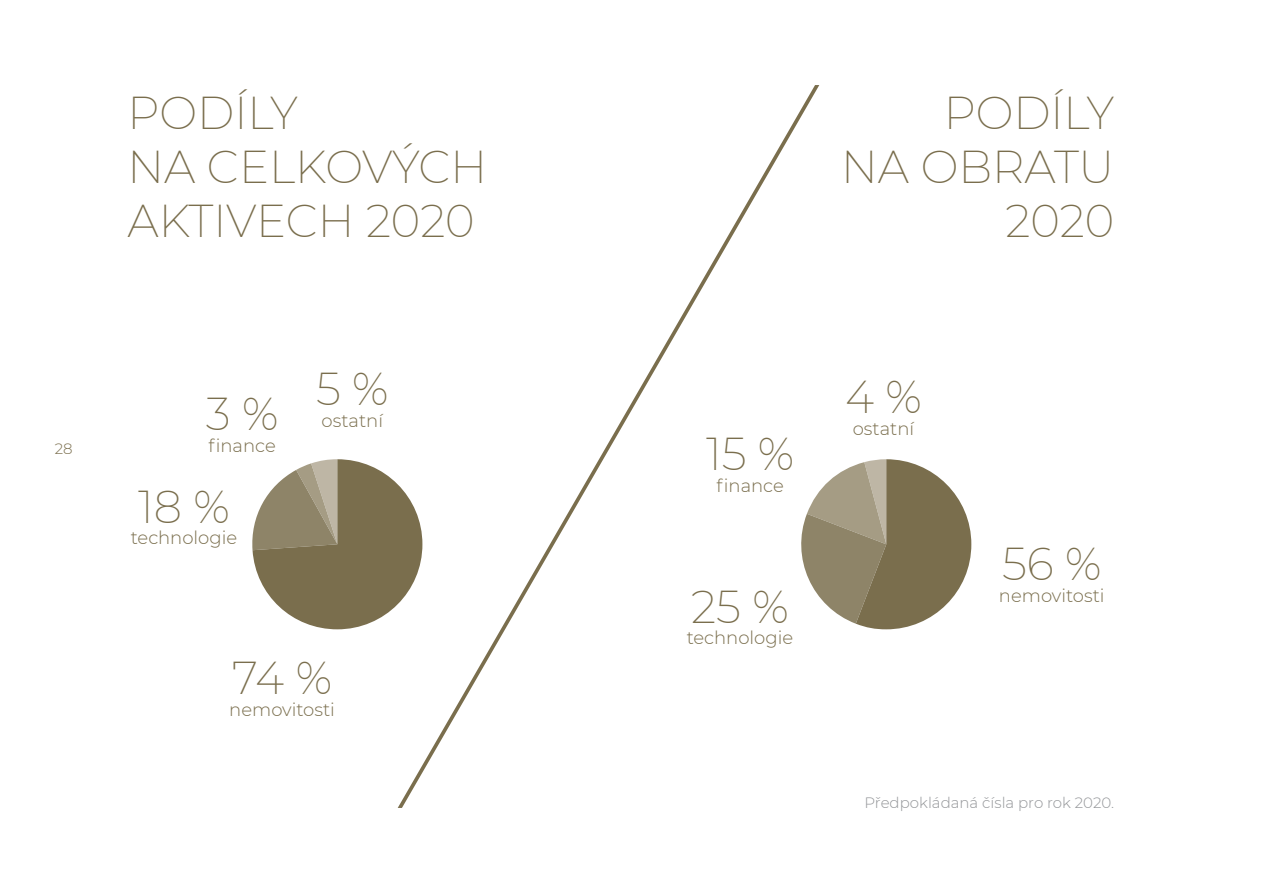
<style>
.page{position:relative;width:1263px;height:893px;background:#fff}
.page>*{position:absolute;margin:0;border:0;box-sizing:border-box;transform-origin:0 0}
.t1{font:200 45px/54px "Montserrat";color:#7a6e4d}
.t2{font:300 18px "Montserrat";color:#7a6e4d}
.t3{font:300 15px "Montserrat";color:#939598}
.t4{font:300 15px "Montserrat";color:#7a6e4d}
</style>
<div class="page">
<svg style="left:252px;top:459px;width:146px;height:170px"></svg>
<svg style="left:819px;top:459px;width:152px;height:170px"></svg>
<svg style="left:398px;top:85px;width:421px;height:723px"></svg>
<p class="t4" style="left:55px;top:438px;width:19px">28</p>
<h1 class="t1" style="left:128px;top:84px;width:361px">PODÍLY<br>NA CELKOVÝCH<br>AKTIVECH 2020</h1>
<h1 class="t1" style="left:841px;top:84px;width:274px;text-align:right">PODÍLY<br>NA OBRATU<br>2020</h1>
<h1 class="t1" style="left:206px;top:386px;width:74px">3 %</h1>
<p class="t2" style="left:208px;top:433px;width:69px">finance</p>
<h1 class="t1" style="left:138px;top:478px;width:93px">18 %</h1>
<p class="t2" style="left:131px;top:526px;width:108px">technologie</p>
<h1 class="t1" style="left:316px;top:361px;width:74px">5 %</h1>
<p class="t2" style="left:322px;top:408px;width:63px">ostatní</p>
<h1 class="t1" style="left:232px;top:650px;width:101px">74 %</h1>
<p class="t2" style="left:229px;top:697px;width:107px">nemovitosti</p>
<h1 class="t1" style="left:706px;top:426px;width:90px">15 %</h1>
<p class="t2" style="left:716px;top:473px;width:69px">finance</p>
<h1 class="t1" style="left:691px;top:578px;width:99px">25 %</h1>
<p class="t2" style="left:687px;top:626px;width:108px">technologie</p>
<h1 class="t1" style="left:845px;top:369px;width:78px">4 %</h1>
<p class="t2" style="left:853px;top:416px;width:63px">ostatní</p>
<h1 class="t1" style="left:1002px;top:536px;width:101px">56 %</h1>
<p class="t2" style="left:999px;top:583px;width:107px">nemovitosti</p>
<p class="t3" style="left:865px;top:792px;width:251px">Předpokládaná čísla pro rok 2020.</p>
</div>
